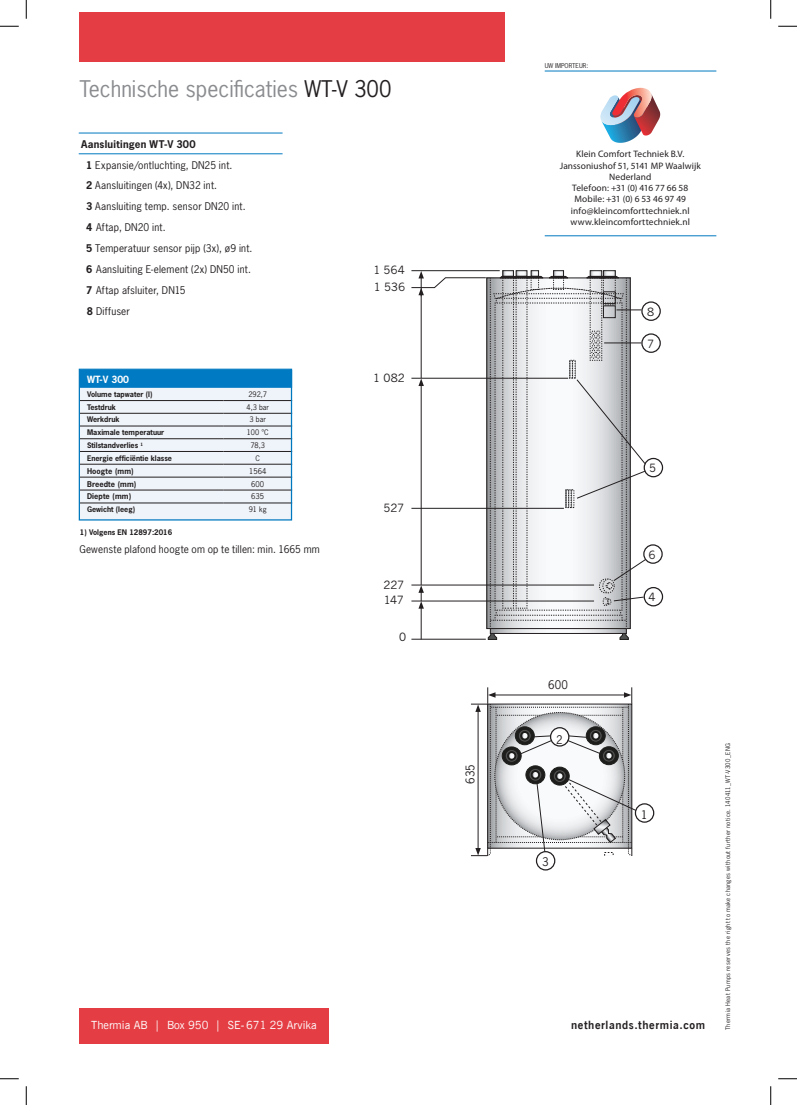
<style>
.page{position:relative;width:797px;height:1105px;background:#fff}
.page>*{position:absolute;margin:0;border:0;box-sizing:border-box;transform-origin:0 0}
.t1{font:21.62px "News Gothic Std";color:#8a8c8f}
.t2{font:11.25px "News Goth EU";color:#fff}
.Brödtext{font:11.25px "News Gothic MT Pro";letter-spacing:-.005em;color:#231f20}
.t3{font:700 11.25px "News Goth EU";letter-spacing:.05em;color:#231f20}
.Brödtext-2{font:11.25px "News Gothic Std";letter-spacing:.005em;color:#231f20}
.Brödtext-3{font:10px "News Gothic Std";letter-spacing:.02em;color:#231f20}
.t4{font:700 10px "News Gothic Std";letter-spacing:.025em;color:#231f20}
.t5{font:9.38px "Myriad Pro";letter-spacing:.01em;color:#231f20}
.Tabell_produktrubrik{font:700 9.38px "News Gothic Std";color:#fff}
.Tabelltext_bold{font:700 7.5px "News Gothic Std";letter-spacing:.01em;color:#231f20}
.Tabellbröd{font:7.5px "News Gothic Std";color:#231f20}
.Tabellbröd-2{font:700 7.25px "News Gothic Std";color:#231f20}
.Data2{font:7.25px "News Gothic Std";color:#231f20}
.t6{font:6.25px "News Gothic Std";color:#231f20}
.t7{font:6px "News Gothic Std";letter-spacing:.06em;color:#231f20}
.s1{color:#231f20}
.s2{font-weight:700}
</style>
<div class="page">
<div style="left:79px;top:12px;width:426px;height:50px;background:#e43e44"></div>
<hr style="left:544px;top:71px;width:172px;height:1px;background:#0078c0">
<hr style="left:544px;top:235px;width:172px;height:1px;background:#0078c0">
<div style="left:79px;top:1008px;width:250px;height:35px;background:#e43e44"></div>
<hr style="left:79px;top:153px;width:203px;height:1px;background:#0078c0">
<hr style="left:79px;top:133px;width:203px;height:1px;background:#0078c0">
<div style="left:79px;top:369px;width:212px;height:151px;background:#eff4fa"></div>
<div style="left:81px;top:371px;width:209px;height:17px;background:#007ac2"></div>
<hr style="left:80px;top:477px;width:143px;height:1px;background:#231f20">
<hr style="left:223px;top:477px;width:69px;height:1px;background:#231f20">
<hr style="left:80px;top:490px;width:143px;height:1px;background:#231f20">
<hr style="left:223px;top:490px;width:69px;height:1px;background:#231f20">
<hr style="left:80px;top:400px;width:143px;height:1px;background:#231f20">
<hr style="left:223px;top:400px;width:69px;height:1px;background:#231f20">
<hr style="left:80px;top:413px;width:143px;height:1px;background:#231f20">
<hr style="left:223px;top:413px;width:69px;height:1px;background:#231f20">
<hr style="left:80px;top:426px;width:143px;height:1px;background:#231f20">
<hr style="left:223px;top:426px;width:69px;height:1px;background:#231f20">
<hr style="left:80px;top:438px;width:143px;height:1px;background:#231f20">
<hr style="left:223px;top:438px;width:69px;height:1px;background:#231f20">
<hr style="left:80px;top:451px;width:143px;height:1px;background:#231f20">
<hr style="left:223px;top:451px;width:69px;height:1px;background:#231f20">
<hr style="left:80px;top:464px;width:143px;height:1px;background:#231f20">
<hr style="left:223px;top:464px;width:69px;height:1px;background:#231f20">
<hr style="left:80px;top:503px;width:143px;height:1px;background:#231f20">
<hr style="left:223px;top:503px;width:69px;height:1px;background:#231f20">
<div style="left:79px;top:369px;width:213px;height:151px;border:1px solid #0078c0"></div>
<div style="left:502px;top:270px;width:12px;height:7px;border:1px solid #231f20"></div>
<div style="left:516px;top:270px;width:11px;height:7px;border:1px solid #231f20"></div>
<div style="left:531px;top:270px;width:8px;height:7px;border:1px solid #231f20"></div>
<div style="left:553px;top:270px;width:11px;height:7px;border:1px solid #231f20"></div>
<div style="left:590px;top:270px;width:12px;height:7px;border:1px solid #231f20"></div>
<div style="left:603px;top:270px;width:12px;height:7px;border:1px solid #231f20"></div>
<hr style="left:411px;top:270px;width:88px;height:1px;background:#231f20">
<svg style="left:411px;top:271px;width:235px;height:369px"></svg>
<div style="left:635px;top:803px;width:19px;height:20px;border:1px solid #231f20;border-radius:50%"></div>
<div style="left:536px;top:851px;width:19px;height:19px;border:1px solid #231f20;border-radius:50%"></div>
<svg style="left:471px;top:687px;width:165px;height:170px"></svg>
<div style="left:644px;top:588px;width:18px;height:18px;background:#fff;border-radius:50%"></div>
<div style="left:643px;top:587px;width:20px;height:19px;border:1px solid #231f20;border-radius:50%"></div>
<div style="left:644px;top:458px;width:18px;height:19px;background:#fff;border-radius:50%"></div>
<div style="left:643px;top:458px;width:20px;height:19px;border:1px solid #231f20;border-radius:50%"></div>
<div style="left:644px;top:545px;width:18px;height:18px;background:#fff;border-radius:50%"></div>
<div style="left:643px;top:544px;width:19px;height:20px;border:1px solid #231f20;border-radius:50%"></div>
<div style="left:642px;top:334px;width:18px;height:18px;background:#fff;border-radius:50%"></div>
<div style="left:641px;top:333px;width:20px;height:20px;border:1px solid #231f20;border-radius:50%"></div>
<div style="left:642px;top:302px;width:18px;height:18px;background:#fff;border-radius:50%"></div>
<div style="left:641px;top:301px;width:20px;height:20px;border:1px solid #231f20;border-radius:50%"></div>
<svg style="left:600px;top:87px;width:61px;height:56px"></svg>
<svg style="left:0;top:25px;width:19px;height:2px"></svg>
<svg style="left:778px;top:25px;width:19px;height:2px"></svg>
<svg style="left:0;top:1078px;width:19px;height:1px"></svg>
<svg style="left:778px;top:1078px;width:19px;height:1px"></svg>
<svg style="left:25px;top:0;width:2px;height:19px"></svg>
<svg style="left:25px;top:1086px;width:2px;height:19px"></svg>
<svg style="left:770px;top:0;width:1px;height:19px"></svg>
<svg style="left:770px;top:1086px;width:1px;height:19px"></svg>
<p class="t1" style="left:79px;top:75px;width:313px">Technische specificaties <span class="s1">WT-V 300</span></p>
<p class="t4" style="left:81px;top:137px;width:116px">Aansluitingen WT-V 300</p>
<p class="Brödtext-3" style="left:86px;top:158px;width:148px"><span class="s2">1</span> Expansie/ontluchting, DN25 int.</p>
<p class="Brödtext-3" style="left:86px;top:179px;width:132px"><span class="s2">2</span> Aansluitingen (4x), DN32 int.</p>
<p class="Brödtext-3" style="left:86px;top:200px;width:161px"><span class="s2">3</span> Aansluiting temp. sensor DN20 int.</p>
<p class="Brödtext-3" style="left:86px;top:221px;width:81px"><span class="s2">4</span> Aftap, DN20 int.</p>
<p class="Brödtext-3" style="left:86px;top:242px;width:168px"><span class="s2">5</span> Temperatuur sensor pijp (3x), ø9 int.</p>
<p class="Brödtext-3" style="left:86px;top:263px;width:166px"><span class="s2">6</span> Aansluiting E-element (2x) DN50 int.</p>
<p class="Brödtext-3" style="left:86px;top:283px;width:101px"><span class="s2">7</span> Aftap afsluiter, DN15</p>
<p class="Brödtext-3" style="left:87px;top:304px;width:45px"><span class="s2">8</span> Diffuser</p>
<p class="Brödtext" style="left:373px;top:263px;width:33px">1 564</p>
<p class="Brödtext" style="left:374px;top:280px;width:33px">1 536</p>
<p class="Tabell_produktrubrik" style="left:87px;top:373px;width:43px">WT-V 300</p>
<p class="Tabellbröd-2" style="left:87px;top:389px;width:67px">Volume tapwater (l)</p>
<p class="Data2" style="left:248px;top:390px;width:20px">292,7</p>
<p class="Tabellbröd-2" style="left:87px;top:402px;width:30px">Testdruk</p>
<p class="Data2" style="left:246px;top:402px;width:24px">4,3 bar</p>
<p class="Tabellbröd-2" style="left:87px;top:415px;width:34px">Werkdruk</p>
<p class="Data2" style="left:249px;top:415px;width:18px">3 bar</p>
<p class="Tabellbröd-2" style="left:87px;top:428px;width:79px">Maximale temperatuur</p>
<p class="Data2" style="left:247px;top:428px;width:24px">100 °C</p>
<p class="Tabellbröd-2" style="left:87px;top:440px;width:58px">Stilstandverlies <sup>1</sup></p>
<p class="Data2" style="left:250px;top:440px;width:16px">78,3</p>
<p class="Tabellbröd-2" style="left:87px;top:453px;width:86px">Energie efficiëntie klasse</p>
<p class="Data2" style="left:255px;top:453px;width:6px">C</p>
<p class="Tabelltext_bold" style="left:87px;top:466px;width:48px">Hoogte (mm)</p>
<p class="Tabellbröd" style="left:249px;top:466px;width:19px">1564</p>
<p class="Tabelltext_bold" style="left:87px;top:479px;width:51px">Breedte (mm)</p>
<p class="Tabellbröd" style="left:251px;top:479px;width:14px">600</p>
<p class="Tabelltext_bold" style="left:87px;top:492px;width:46px">Diepte (mm)</p>
<p class="Tabellbröd" style="left:251px;top:492px;width:14px">635</p>
<p class="Tabellbröd-2" style="left:87px;top:505px;width:50px">Gewicht (leeg)</p>
<p class="Data2" style="left:249px;top:505px;width:19px">91 kg</p>
<p class="Tabellbröd-2" style="left:80px;top:527px;width:94px">1) Volgens EN 12897:2016</p>
<p class="Brödtext-3" style="left:79px;top:542px;width:242px">Gewenste plafond hoogte om op te tillen: min. 1665 mm</p>
<p class="Brödtext" style="left:373px;top:371px;width:33px">1 082</p>
<p class="Brödtext" style="left:383px;top:501px;width:22px">527</p>
<p class="Brödtext" style="left:383px;top:578px;width:22px">227</p>
<p class="Brödtext" style="left:384px;top:593px;width:21px">147</p>
<p class="Brödtext" style="left:399px;top:630px;width:9px">0</p>
<p class="Brödtext-2" style="left:463px;top:783px;width:21px;rotate:-90deg">635</p>
<p class="t6" style="left:544px;top:61px;width:45px">UW IMPORTEUR:</p>
<p class="t5" style="left:576px;top:149px;width:110px">Klein Comfort Techniek B.V.</p>
<p class="t5" style="left:560px;top:160px;width:142px">Janssoniushof 51, 5141 MP Waalwijk</p>
<p class="t5" style="left:609px;top:171px;width:44px">Nederland</p>
<p class="t5" style="left:572px;top:182px;width:117px">Telefoon: +31 (0) 416 77 66 58</p>
<p class="t5" style="left:574px;top:194px;width:113px">Mobile: +31 (0) 6 53 46 97 49</p>
<p class="t5" style="left:571px;top:205px;width:120px">info@kleincomforttechniek.nl</p>
<p class="t5" style="left:570px;top:216px;width:121px">www.kleincomforttechniek.nl</p>
<p class="Brödtext" style="left:647px;top:305px;width:9px">8</p>
<p class="Brödtext" style="left:647px;top:337px;width:9px">7</p>
<p class="Brödtext" style="left:649px;top:461px;width:9px">5</p>
<p class="Brödtext" style="left:648px;top:548px;width:9px">6</p>
<p class="Brödtext-2" style="left:548px;top:677px;width:21px">600</p>
<p class="Brödtext-2" style="left:556px;top:732px;width:8px">2</p>
<p class="Brödtext-2" style="left:542px;top:855px;width:8px">3</p>
<p class="Brödtext" style="left:648px;top:590px;width:9px">4</p>
<p class="Brödtext-2" style="left:641px;top:808px;width:8px">1</p>
<p class="t2" style="left:91px;top:1018px;width:227px">Thermia AB | Box 950 | SE-671 29 Arvika</p>
<p class="t3" style="left:571px;top:1018px;width:135px">netherlands.thermia.com</p>
<p class="t7" style="left:724px;top:1030px;width:288px;rotate:-90deg">Thermia Heat Pumps reserves the right to make changes without further notice. 140411_WT-V300_ENG</p>
</div>
